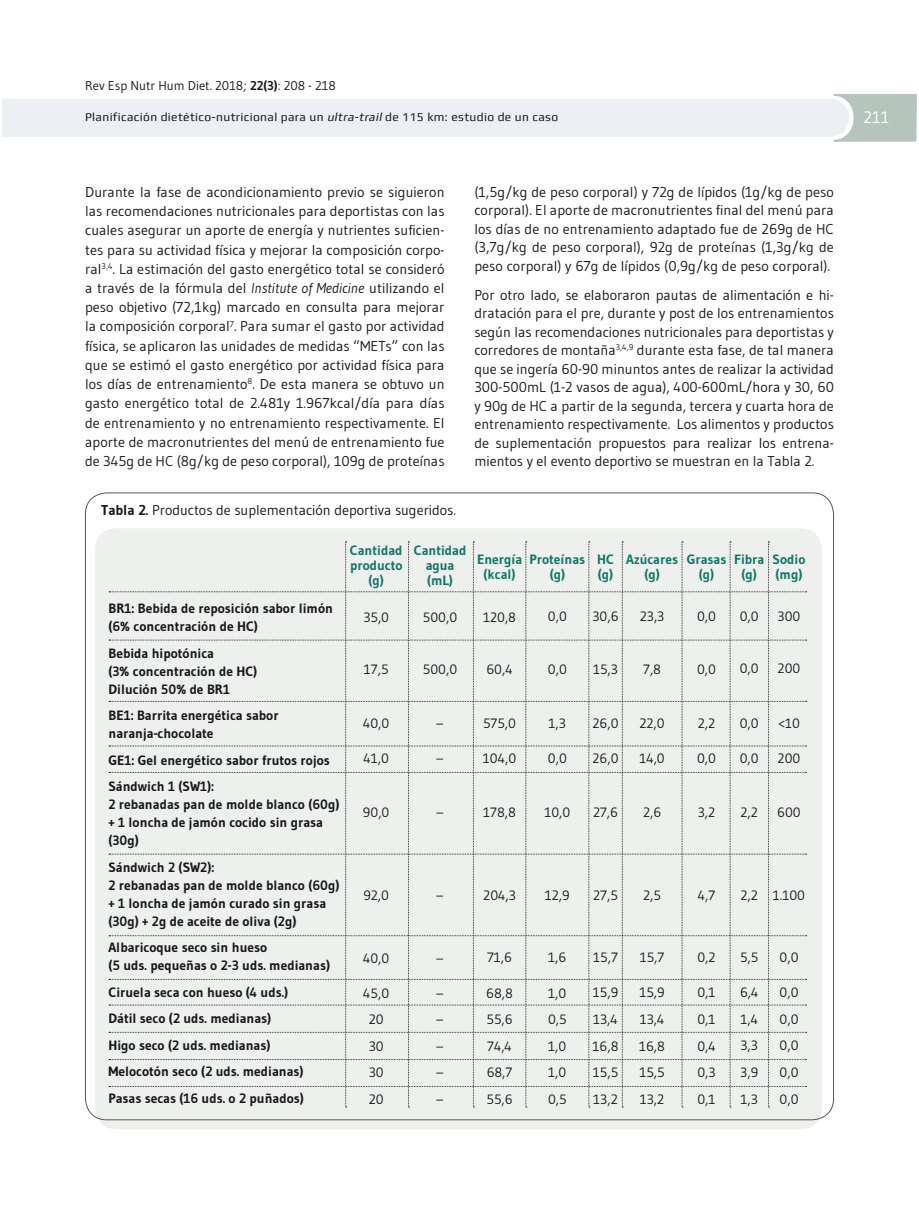
<style>
.page{position:relative;width:919px;height:1217px;background:#fff}
.page>*{position:absolute;margin:0;border:0;box-sizing:border-box;transform-origin:0 0}
.t1{font:16.5px "Gudea";color:#fff}
.t2{font:14.25px/19.2px "Gudea";letter-spacing:.005em;color:#1a171c;text-align:justify}
.t3{font:700 13.5px/18px "Gudea";color:#1a171c}
.t4{font:13.5px/26.5px "Gudea";color:#1a171c;text-align:justify}
.t5{font:700 13.5px/15px "Gudea";color:#0f7868;text-align:center}
.t6{font:12.75px "Gudea";color:#1a171c}
.t7{font:12px "Play";letter-spacing:.03em;color:#1a171c}
.s1{font-weight:700}
.s2{font-style:italic}
</style>
<div class="page">
<svg style="left:2px;top:94px;width:915px;height:48px"></svg>
<div style="left:95px;top:528px;width:726px;height:600px;background:#eef0ee;border-radius:21px"></div>
<svg style="left:109px;top:541px;width:697px;height:566px"></svg>
<p class="t6" style="left:85px;top:78px;width:252px">Rev Esp Nutr Hum Diet. 2018; <span class="s1">22(3)</span>: 208 - 218</p>
<p class="t7" style="left:85px;top:110px;width:474px">Planificación dietético-nutricional para un <span class="s2">ultra-trail</span>de 115 km: estudio de un caso</p>
<p class="t1" style="left:863px;top:107px;width:27px">211</p>
<p class="t2" style="left:474px;top:182px;width:361px;line-height:18.5px">(1,5g/kg de peso corporal) y 72g de lípidos (1g/kg de peso corporal). El aporte de macronutrientes final del menú para los días de no entrenamiento adaptado fue de 269g de HC (3,7g/kg de peso corporal), 92g de proteínas (1,3g/kg de peso corporal) y 67g de lípidos (0,9g/kg de peso corporal).</p>
<p class="t2" style="left:474px;top:285px;width:361px;line-height:18.5px">Por otro lado, se elaboraron pautas de alimentación e hi&shy;dratación para el pre, durante y post de los entrenamientos según las recomendaciones nutricionales para deportistas y corredores de montaña<sup>3,4,9</sup> durante esta fase, de tal manera que se ingería 60-90 minuntos antes de realizar la actividad 300-500mL (1-2 vasos de agua), 400-600mL/hora y 30, 60 y 90g de HC a partir de la segunda, tercera y cuarta hora de entrenamiento respectivamente. Los alimentos y productos de suplementación propuestos para realizar los entrena&shy;mientos y el evento deportivo se muestran en la Tabla 2.</p>
<p class="t2" style="left:85px;top:182px;width:361px">Durante la fase de acondicionamiento previo se siguieron las recomendaciones nutricionales para deportistas con las cuales asegurar un aporte de energía y nutrientes suficien&shy;tes para su actividad física y mejorar la composición corpo&shy;ral<sup>3,4</sup>. La estimación del gasto energético total se consideró a través de la fórmula del <span class="s2">Institute of Medicine</span> utilizando el peso objetivo (72,1kg) marcado en consulta para mejorar la composición corporal<sup>7</sup>. Para sumar el gasto por actividad física, se aplicaron las unidades de medidas “METs” con las que se estimó el gasto energético por actividad física para los días de entrenamiento<sup>8</sup>. De esta manera se obtuvo un gasto energético total de 2.481y 1.967kcal/día para días de entrenamiento y no entrenamiento respectivamente. El aporte de macronutrientes del menú de entrenamiento fue de 345g de HC (8g/kg de peso corporal), 109g de proteínas</p>
<p class="t2" style="left:101px;top:500px;width:356px"><span class="s1">Tabla 2.</span> Productos de suplementación deportiva sugeridos.</p>
<p class="t5" style="left:350px;top:542px;width:54px">Cantidad producto (g)</p>
<p class="t5" style="left:414px;top:542px;width:54px">Cantidad agua (mL)</p>
<p class="t5" style="left:477px;top:551px;width:47px">Energía (kcal)</p>
<p class="t5" style="left:529px;top:551px;width:57px">Proteínas (g)</p>
<p class="t5" style="left:597px;top:551px;width:18px;text-align:left">HC (g)</p>
<p class="t5" style="left:626px;top:551px;width:53px">Azúcares (g)</p>
<p class="t5" style="left:686px;top:551px;width:41px">Grasas (g)</p>
<p class="t5" style="left:734px;top:551px;width:32px">Fibra (g)</p>
<p class="t5" style="left:772px;top:551px;width:34px;text-align:left">Sodio (mg)</p>
<p class="t3" style="left:108px;top:599px;width:226px">BR1: Bebida de reposición sabor limón (6% concentración de HC)</p>
<p class="t3" style="left:108px;top:643px;width:150px">Bebida hipotónica<br>(3% concentración de HC)<br>Dilución 50% de BR1</p>
<p class="t3" style="left:108px;top:706px;width:172px">BE1: Barrita energética sabor naranja-chocolate</p>
<p class="t3" style="left:108px;top:746px;width:223px;line-height:26.5px">GE1: Gel energético sabor frutos rojos<br>Sándwich 1 (SW1):</p>
<p class="t3" style="left:108px;top:795px;width:232px">2 rebanadas pan de molde blanco (60g) + 1 loncha de jamón cocido sin grasa (30g)</p>
<p class="t3" style="left:108px;top:857px;width:232px">Sándwich 2 (SW2):<br>2 rebanadas pan de molde blanco (60g) + 1 loncha de jamón curado sin grasa (30g) + 2g de aceite de oliva (2g)</p>
<p class="t3" style="left:108px;top:938px;width:223px">Albaricoque seco sin hueso<br>(5 uds. pequeñas o 2-3 uds. medianas)</p>
<p class="t3" style="left:108px;top:978px;width:197px;line-height:26.5px">Ciruela seca con hueso (4 uds.)<br>Dátil seco (2 uds. medianas)<br>Higo seco (2 uds. medianas)<br>Melocotón seco (2 uds. medianas)<br>Pasas secas (16 uds. o 2 puñados)</p>
<p class="t4" style="left:777px;top:603px;width:24px">300</p>
<p class="t4" style="left:739px;top:603px;width:20px">0,0</p>
<p class="t4" style="left:697px;top:603px;width:20px">0,0</p>
<p class="t4" style="left:639px;top:603px;width:26px">23,3</p>
<p class="t4" style="left:592px;top:603px;width:28px">30,6</p>
<p class="t4" style="left:548px;top:603px;width:20px">0,0</p>
<p class="t4" style="left:483px;top:603px;width:34px">120,8</p>
<p class="t4" style="left:423px;top:603px;width:36px">500,0</p>
<p class="t4" style="left:363px;top:603px;width:27px">35,0</p>
<p class="t4" style="left:777px;top:655px;width:24px">200</p>
<p class="t4" style="left:739px;top:655px;width:20px">0,0</p>
<p class="t4" style="left:697px;top:655px;width:20px">0,0</p>
<p class="t4" style="left:643px;top:655px;width:19px">7,8</p>
<p class="t4" style="left:593px;top:655px;width:26px">15,3</p>
<p class="t4" style="left:548px;top:655px;width:20px">0,0</p>
<p class="t4" style="left:486px;top:655px;width:28px">60,4</p>
<p class="t4" style="left:423px;top:655px;width:36px">500,0</p>
<p class="t4" style="left:364px;top:655px;width:26px">17,5</p>
<p class="t4" style="left:778px;top:709px;width:23px">&lt;10</p>
<p class="t4" style="left:777px;top:744px;width:24px">200</p>
<p class="t4" style="left:739px;top:709px;width:20px">0,0</p>
<p class="t4" style="left:739px;top:744px;width:20px">0,0</p>
<p class="t4" style="left:697px;top:709px;width:19px">2,2</p>
<p class="t4" style="left:697px;top:744px;width:20px">0,0</p>
<p class="t4" style="left:639px;top:709px;width:27px">22,0</p>
<p class="t4" style="left:639px;top:744px;width:27px">14,0</p>
<p class="t4" style="left:592px;top:709px;width:27px">26,0</p>
<p class="t4" style="left:592px;top:744px;width:27px">26,0</p>
<p class="t4" style="left:548px;top:709px;width:19px">1,3</p>
<p class="t4" style="left:548px;top:744px;width:20px">0,0</p>
<p class="t4" style="left:483px;top:709px;width:35px">575,0</p>
<p class="t4" style="left:483px;top:744px;width:35px">104,0</p>
<p class="t4" style="left:363px;top:709px;width:28px">40,0</p>
<p class="t4" style="left:363px;top:744px;width:27px">41,0</p>
<p class="t4" style="left:436px;top:709px;width:8px">–</p>
<p class="t4" style="left:436px;top:744px;width:8px">–</p>
<p class="t4" style="left:777px;top:798px;width:25px">600</p>
<p class="t4" style="left:740px;top:798px;width:19px">2,2</p>
<p class="t4" style="left:697px;top:798px;width:19px">3,2</p>
<p class="t4" style="left:643px;top:798px;width:20px">2,6</p>
<p class="t4" style="left:593px;top:798px;width:26px">27,6</p>
<p class="t4" style="left:544px;top:798px;width:27px">10,0</p>
<p class="t4" style="left:483px;top:798px;width:34px">178,8</p>
<p class="t4" style="left:363px;top:798px;width:28px">90,0</p>
<p class="t4" style="left:436px;top:798px;width:8px">–</p>
<p class="t4" style="left:772px;top:881px;width:34px">1.100</p>
<p class="t4" style="left:740px;top:881px;width:19px">2,2</p>
<p class="t4" style="left:643px;top:881px;width:19px">2,5</p>
<p class="t4" style="left:593px;top:881px;width:26px">27,5</p>
<p class="t4" style="left:545px;top:881px;width:26px">12,9</p>
<p class="t4" style="left:483px;top:881px;width:34px">204,3</p>
<p class="t4" style="left:363px;top:881px;width:27px">92,0</p>
<p class="t4" style="left:697px;top:881px;width:19px">4,7</p>
<p class="t4" style="left:436px;top:881px;width:8px">–</p>
<p class="t4" style="left:779px;top:943px;width:20px">0,0</p>
<p class="t4" style="left:779px;top:978px;width:20px">0,0<br>0,0<br>0,0<br>0,0<br>0,0</p>
<p class="t4" style="left:697px;top:943px;width:20px">0,2</p>
<p class="t4" style="left:697px;top:978px;width:20px">0,1<br>0,1<br>0,4<br>0,3<br>0,1</p>
<p class="t4" style="left:548px;top:944px;width:20px">1,6</p>
<p class="t4" style="left:548px;top:979px;width:20px">1,0<br>0,5<br>1,0<br>1,0<br>0,5</p>
<p class="t4" style="left:487px;top:944px;width:26px">71,6</p>
<p class="t4" style="left:486px;top:979px;width:28px">68,8<br>55,6<br>74,4<br>68,7<br>55,6</p>
<p class="t4" style="left:363px;top:944px;width:28px">40,0</p>
<p class="t4" style="left:363px;top:979px;width:27px;text-align:center">45,0<br>20<br>30<br>30<br>20</p>
<p class="t4" style="left:740px;top:943px;width:20px">5,5</p>
<p class="t4" style="left:740px;top:978px;width:20px">6,4<br>1,4<br>3,3<br>3,9<br>1,3</p>
<p class="t4" style="left:639px;top:943px;width:26px">15,7</p>
<p class="t4" style="left:639px;top:978px;width:27px">15,9<br>13,4<br>16,8<br>15,5<br>13,2</p>
<p class="t4" style="left:593px;top:944px;width:26px">15,7</p>
<p class="t4" style="left:592px;top:979px;width:27px">15,9<br>13,4<br>16,8<br>15,5<br>13,2</p>
<p class="t4" style="left:436px;top:944px;width:8px">–</p>
<p class="t4" style="left:436px;top:979px;width:8px">– – – – –</p>
</div>
